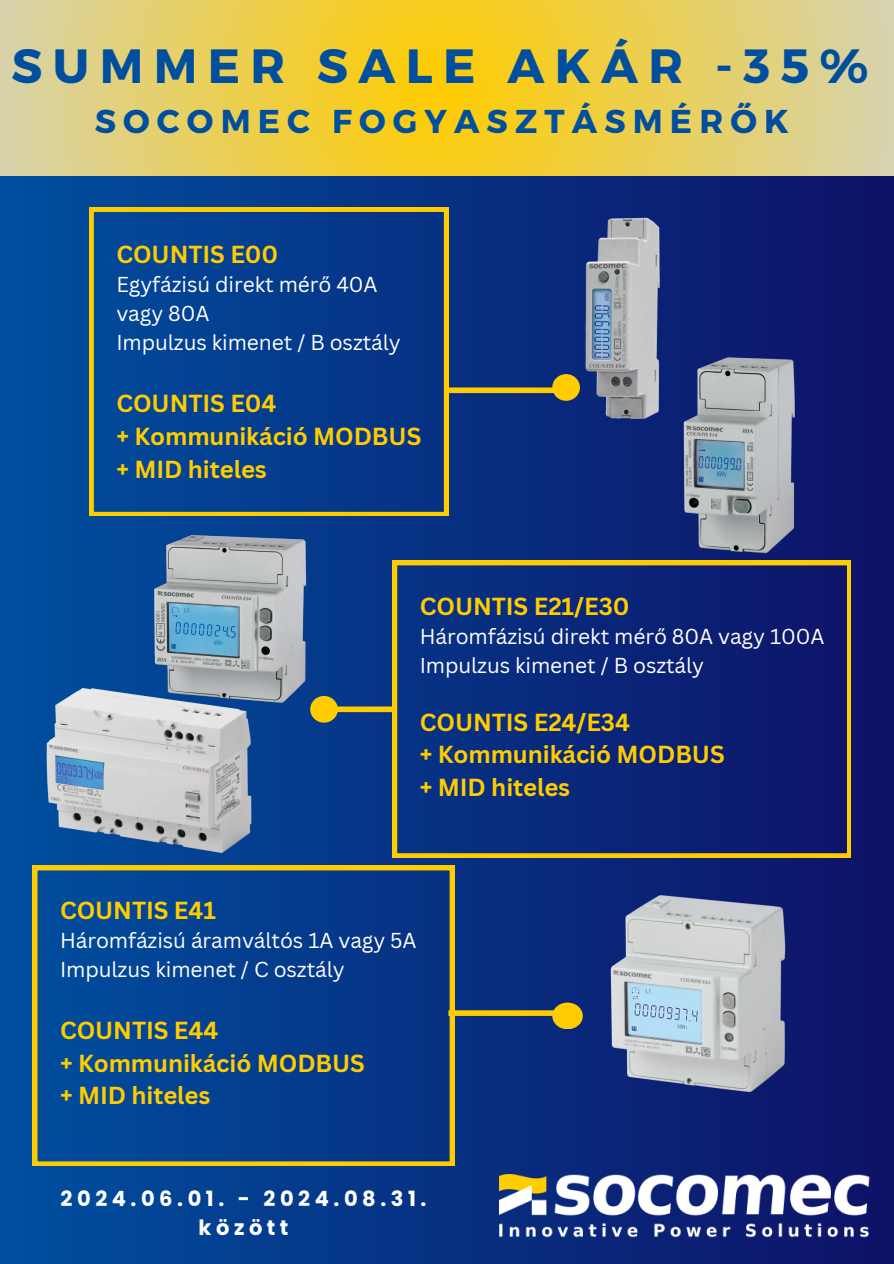
<style>
.page{position:relative;width:894px;height:1264px;background:#fff}
.page>*{position:absolute;margin:0;border:0;box-sizing:border-box;transform-origin:0 0}
.t1{font:700 48px "Montserrat";letter-spacing:.215em;color:#004f9f}
.t2{font:700 33px "Montserrat";letter-spacing:.215em;color:#004f9f}
.t3{font:700 24px/32.7px "Canva Sans";letter-spacing:-.005em;color:#fc0}
.t4{font:21px/29.2px "Canva Sans";letter-spacing:-.005em;color:#fff}
.t5{font:700 21px/29.2px "Poppins";letter-spacing:.215em;color:#fff;text-align:center}
</style>
<div class="page">
<div style="left:0;top:0;width:893px;height:1263px;background:linear-gradient(to right,#01509f,#101365)"></div>
<img style="left:579px;top:213px;width:85px;height:211px">
<img style="left:674px;top:351px;width:127px;height:209px">
<img style="left:149px;top:530px;width:161px;height:179px">
<img style="left:43px;top:684px;width:212px;height:173px">
<img style="left:594px;top:876px;width:209px;height:232px">
<img style="left:499px;top:1174px;width:371px;height:63px">
<div style="left:310px;top:696px;width:28px;height:26px;background:#fc0;border-radius:50%"></div>
<div style="left:324px;top:706px;width:68px;height:6px;background:#fc0"></div>
<svg style="left:392px;top:561px;width:458px;height:296px;background:#142b72"></svg>
<svg style="left:89px;top:207px;width:359px;height:309px;background:#114486"></svg>
<div style="left:448px;top:387px;width:113px;height:6px;background:#fc0"></div>
<div style="left:552px;top:374px;width:27px;height:27px;background:#fc0;border-radius:50%"></div>
<svg style="left:33px;top:866px;width:421px;height:299px;background:#0f4588"></svg>
<div style="left:448px;top:1010px;width:124px;height:5px;background:#fc0"></div>
<div style="left:552px;top:1002px;width:30px;height:27px;background:#fc0;border-radius:50%"></div>
<svg style="left:0;top:0;width:893px;height:176px;background:#e9cf59"></svg>
<h3 class="t1" style="left:12px;top:34px;width:858px">SUMMER SALE AKÁR -35%</h3>
<h3 class="t2" style="left:95px;top:100px;width:695px">SOCOMEC FOGYASZTÁSMÉRŐK</h3>
<p class="t3" style="left:116px;top:237px;width:163px">COUNTIS E00</p>
<p class="t4" style="left:116px;top:269px;width:263px">Egyfázisú direkt mérő 40A vagy 80A</p>
<h2 class="t4" style="left:116px;top:327px;width:286px">Impulzus kimenet / B osztály</h2>
<p class="t3" style="left:116px;top:386px;width:306px">COUNTIS E04<br>+ Kommunikáció MODBUS + MID hiteles</p>
<p class="t3" style="left:419px;top:589px;width:211px">COUNTIS E21/E30</p>
<p class="t4" style="left:419px;top:621px;width:406px">Háromfázisú direkt mérő 80A vagy 100A</p>
<p class="t4" style="left:419px;top:650px;width:286px">Impulzus kimenet / B osztály</p>
<p class="t3" style="left:419px;top:705px;width:306px">COUNTIS E24/E34<br>+ Kommunikáció MODBUS + MID hiteles</p>
<p class="t3" style="left:60px;top:892px;width:157px">COUNTIS E41</p>
<p class="t4" style="left:60px;top:925px;width:358px">Háromfázisú áramváltós 1A vagy 5A</p>
<h2 class="t4" style="left:60px;top:954px;width:286px">Impulzus kimenet / C osztály</h2>
<p class="t3" style="left:60px;top:1013px;width:306px">COUNTIS E44<br>+ Kommunikáció MODBUS + MID hiteles</p>
<p class="t5" style="left:61px;top:1183px;width:367px">2024.06.01. - 2024.08.31. között</p>
</div>
